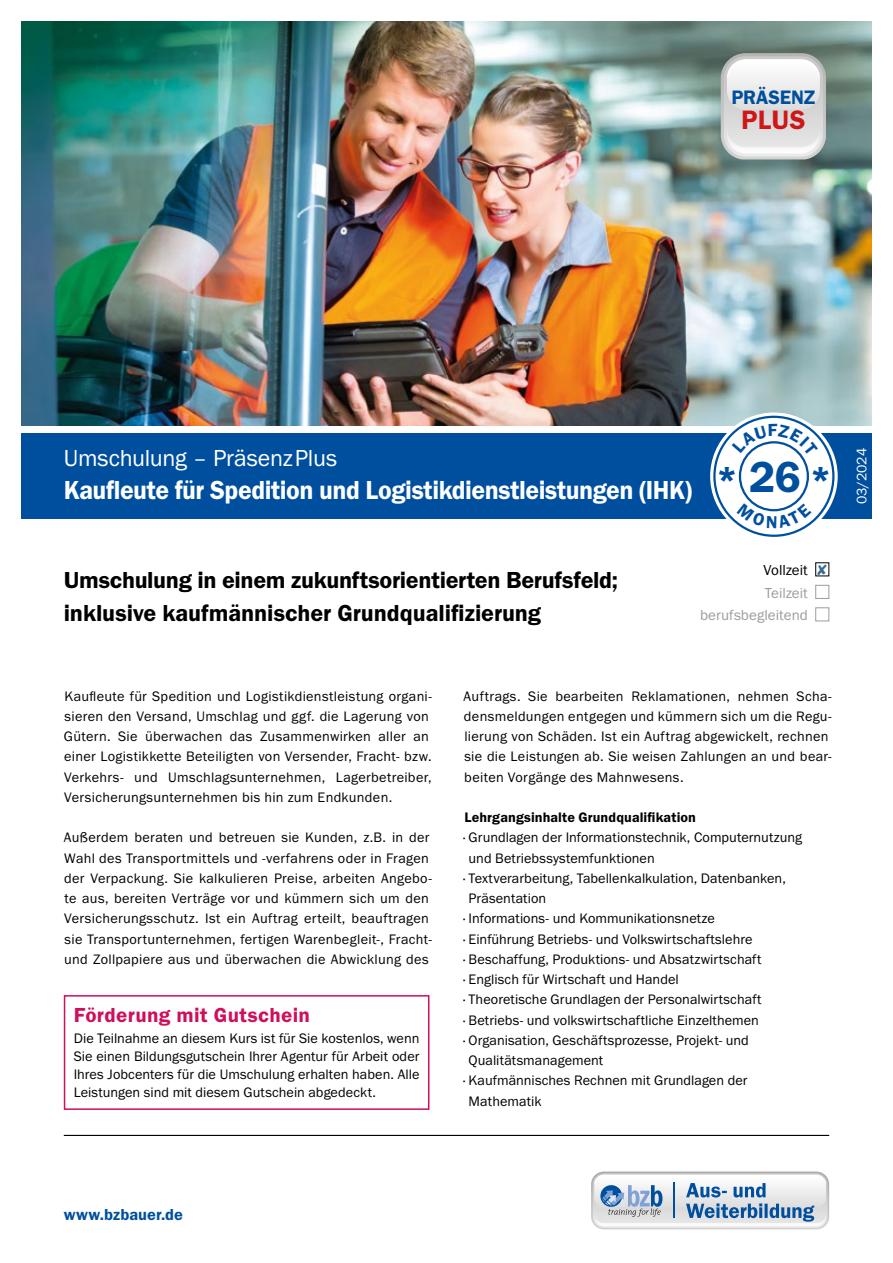
<style>
.page{position:relative;width:893px;height:1263px;background:#fff}
.page>*{position:absolute;margin:0;border:0;box-sizing:border-box;transform-origin:0 0}
.t1{font:600 36px "Franklin Gothic FS";color:#004f9f}
.t2{font:600 27.45px "Franklin Gothic FS";color:#cd1719}
.t3{font:600 27px "Franklin Gothic FS";letter-spacing:-.02em;color:#fff;scale:.95 1}
.t4{font:600 24px/33px "Franklin Gothic FS";letter-spacing:-.005em;color:#000}
.t5{font:24px "Franklin Gothic FS";letter-spacing:-.01em;color:#fff}
.t6{font:600 21px "Franklin Gothic FS";letter-spacing:.015em;color:#cf0e5c}
.t7{font:600 20.25px "Franklin Gothic FS";letter-spacing:-.005em;color:#004f9f}
.t8{font:600 16.5px "Franklin Gothic FS";color:#004f9f}
.t9{font:15px "Franklin Gothic FS";color:#9d9d9c}
.t10{font:15px "Franklin Gothic FS";letter-spacing:-.005em;color:#000}
.t11{font:14.25px/20.2px "Franklin Gothic FS";letter-spacing:.015em;color:#000}
.t12{font:600 14.25px "Franklin Gothic FS";letter-spacing:.005em;color:#000}
.t13{font:14.25px "Franklin Gothic FS";letter-spacing:.005em;color:#fff}
.s1{font-size:45px}
.s2{color:#356b93}
</style>
<div class="page">
<img style="left:21px;top:21px;width:851px;height:404px">
<div style="left:21px;top:434px;width:851px;height:85px;background:#004f9f"></div>
<hr style="left:64px;top:1135px;width:765px;height:1px;background:#000">
<div style="left:815px;top:562px;width:14px;height:14px;border:1px solid #000"></div>
<div style="left:815px;top:585px;width:14px;height:14px;background:#fff;border:1px solid #9d9d9c"></div>
<div style="left:815px;top:607px;width:14px;height:14px;background:#fff;border:1px solid #9d9d9c"></div>
<div style="left:710px;top:412px;width:128px;height:128px;background:#fff;border-radius:50%"></div>
<div style="left:713px;top:416px;width:121px;height:121px;border:2px solid #004f9f;border-radius:50%"></div>
<div style="left:739px;top:441px;width:70px;height:70px;border:2px solid #004f9f;border-radius:50%"></div>
<div style="left:64px;top:995px;width:365px;height:115px;border:2px solid #cf0e5c"></div>
<svg style="left:591px;top:1171px;width:238px;height:58px"></svg>
<svg style="left:721px;top:53px;width:105px;height:106px"></svg>
<svg style="left:732px;top:424px;width:86px;height:31px"></svg>
<svg style="left:737px;top:503px;width:74px;height:25px"></svg>
<h3 class="t7" style="left:731px;top:86px;width:86px">PRÄSENZ</h3>
<h2 class="t2" style="left:741px;top:104px;width:66px">PLUS</h2>
<h3 class="t5" style="left:64px;top:445px;width:275px">Umschulung – PräsenzPlus</h3>
<h3 class="t3" style="left:64px;top:475px;width:663px">Kaufleute für Spedition und Logistikdienstleistungen (IHK)</h3>
<h1 class="t1" style="left:716px;top:459px;width:116px">*<span class="s1">26</span>*</h1>
<h3 class="t4" style="left:64px;top:563px;width:556px">Umschulung in einem zukunftsorientierten Berufsfeld; inklusive kaufmännischer Grundqualifizierung</h3>
<p class="t10" style="left:764px;top:562px;width:65px">Vollzeit <span class="s2">✘</span></p>
<p class="t9" style="left:765px;top:584px;width:45px">Teilzeit</p>
<p class="t9" style="left:700px;top:607px;width:109px">berufsbegleitend</p>
<p class="t13" style="left:854px;top:504px;width:58px;rotate:-90deg">03/2024</p>
<p class="t11" style="left:64px;top:686px;width:370px">Kaufleute für Spedition und Logistikdienstleistung organi&shy;sieren den Versand, Umschlag und ggf. die Lagerung von Gütern. Sie überwachen das Zusammenwirken aller an einer Logistikkette Beteiligten von Versender, Fracht- bzw.<br>Verkehrs- und Umschlagsunternehmen, Lagerbetreiber, Versicherungsunternehmen bis hin zum Endkunden.</p>
<p class="t11" style="left:64px;top:828px;width:370px">Außerdem beraten und betreuen sie Kunden, z.B. in der Wahl des Transportmittels und -verfahrens oder in Fragen der Verpackung. Sie kalkulieren Preise, arbeiten Angebo&shy;te aus, bereiten Verträge vor und kümmern sich um den Versicherungsschutz. Ist ein Auftrag erteilt, beauftragen sie Transportunternehmen, fertigen Warenbegleit-, Fracht&shy;und Zollpapiere aus und überwachen die Abwicklung des</p>
<h3 class="t6" style="left:74px;top:1004px;width:238px">Förderung mit Gutschein</h3>
<p class="t11" style="left:74px;top:1029px;width:347px;line-height:18px;text-align:justify">Die Teilnahme an diesem Kurs ist für Sie kostenlos, wenn Sie einen Bildungsgutschein Ihrer Agentur für Arbeit oder Ihres Jobcenters für die Umschulung erhalten haben. Alle Leistungen sind mit diesem Gutschein abgedeckt.</p>
<p class="t11" style="left:464px;top:686px;width:370px">Auftrags. Sie bearbeiten Reklamationen, nehmen Scha&shy;densmeldungen entgegen und kümmern sich um die Regu&shy;lierung von Schäden. Ist ein Auftrag abgewickelt, rechnen sie die Leistungen ab. Sie weisen Zahlungen an und bear&shy;beiten Vorgänge des Mahnwesens.</p>
<p class="t12" style="left:464px;top:809px;width:233px">Lehrgangsinhalte Grundqualifikation</p>
<p class="t11" style="left:463px;top:828px;width:340px">· Grundlagen der Informationstechnik, Computernutzung</p>
<p class="t11" style="left:469px;top:848px;width:188px">und Betriebssystemfunktionen</p>
<p class="t11" style="left:463px;top:868px;width:324px">· Textverarbeitung, Tabellenkalkulation, Datenbanken,</p>
<p class="t11" style="left:469px;top:888px;width:79px">Präsentation</p>
<p class="t11" style="left:463px;top:909px;width:253px">· Informations- und Kommunikationsnetze</p>
<p class="t11" style="left:463px;top:929px;width:290px">· Einführung Betriebs- und Volkswirtschaftslehre</p>
<p class="t11" style="left:463px;top:949px;width:299px">· Beschaffung, Produktions- und Absatzwirtschaft</p>
<p class="t11" style="left:463px;top:969px;width:217px">· Englisch für Wirtschaft und Handel</p>
<p class="t11" style="left:463px;top:990px;width:299px">· Theoretische Grundlagen der Personalwirtschaft</p>
<p class="t11" style="left:463px;top:1010px;width:297px">· Betriebs- und volkswirtschaftliche Einzelthemen</p>
<p class="t11" style="left:463px;top:1030px;width:287px">· Organisation, Geschäftsprozesse, Projekt- und</p>
<p class="t11" style="left:469px;top:1050px;width:136px">Qualitätsmanagement</p>
<p class="t11" style="left:463px;top:1071px;width:285px">· Kaufmännisches Rechnen mit Grundlagen der</p>
<p class="t11" style="left:469px;top:1091px;width:74px">Mathematik</p>
<p class="t8" style="left:64px;top:1206px;width:121px">www.bzbauer.de</p>
</div>
